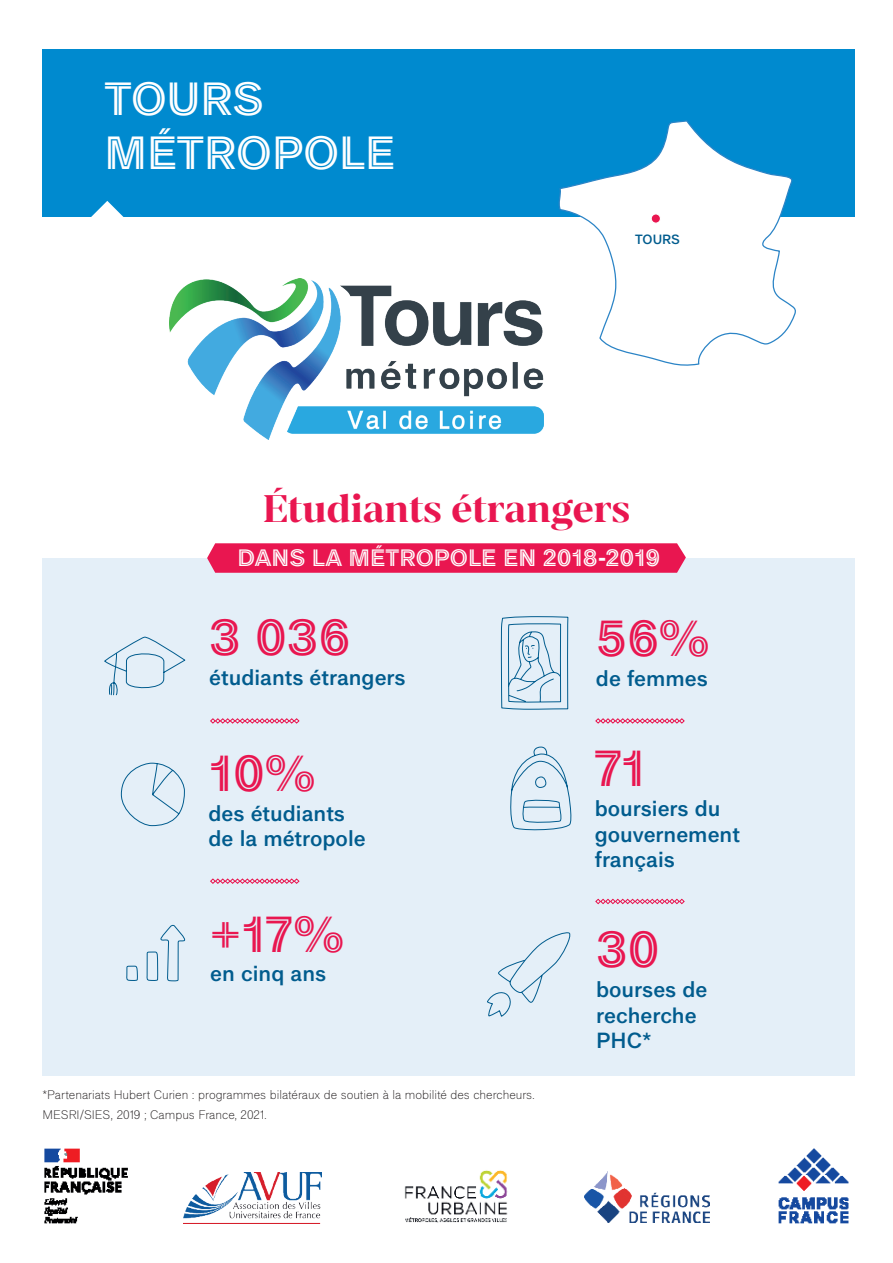
<style>
.page{position:relative;width:893px;height:1263px;background:#fff}
.page>*{position:absolute;margin:0;border:0;box-sizing:border-box;transform-origin:0 0}
.t1{font:48.75px "Campus France Inline Beta AA";color:#e91650}
.t2{font:44.85px/53.8px "Campus France Inline Beta AA";color:#fff}
.t3{font:700 37.05px "Campus France Serif BETAAA";letter-spacing:-.01em;color:#e91650}
.t4{font:22.8px "Campus France Inline Beta AA";color:#fff}
.t5{font:700 21.15px/25.3px "Campus France Sans Beta AA";color:#015c8e}
.t6{font:700 12.9px "Campus France Sans Beta AA";color:#015c8e}
.t7{font:300 12px/20.9px "Campus France Sans Beta AA";color:#231f20}
.s1{font-family:"Arial";font-weight:700}
</style>
<div class="page">
<div style="left:43px;top:49px;width:812px;height:167px;background:#008acf"></div>
<div style="left:43px;top:558px;width:812px;height:518px;background:#e4eff8"></div>
<svg style="left:104px;top:647px;width:21px;height:49px"></svg>
<svg style="left:210px;top:718px;width:90px;height:6px"></svg>
<svg style="left:595px;top:718px;width:90px;height:6px"></svg>
<svg style="left:595px;top:899px;width:90px;height:5px"></svg>
<svg style="left:487px;top:616px;width:85px;height:401px"></svg>
<svg style="left:60px;top:201px;width:95px;height:16px"></svg>
<svg style="left:207px;top:543px;width:479px;height:30px;background:#e91e56"></svg>
<svg style="left:557px;top:120px;width:242px;height:246px"></svg>
<div style="left:651px;top:214px;width:9px;height:9px;background:#e91650;border-radius:50%"></div>
<div style="left:651px;top:213px;width:10px;height:11px;border:1px solid #fff;border-radius:50%"></div>
<svg style="left:121px;top:778px;width:4px;height:30px"></svg>
<svg style="left:210px;top:878px;width:90px;height:6px"></svg>
<svg style="left:125px;top:636px;width:61px;height:588px"></svg>
<img style="left:169px;top:279px;width:375px;height:161px">
<img style="left:44px;top:1124px;width:116px;height:100px">
<img style="left:778px;top:1148px;width:71px;height:76px">
<img style="left:184px;top:1172px;width:137px;height:52px">
<img style="left:404px;top:1170px;width:104px;height:53px">
<img style="left:584px;top:1171px;width:125px;height:51px">
<h2 class="t2" style="left:104px;top:70px;width:292px">TOURS<br>MÉTROPOLE</h2>
<p class="t6" style="left:635px;top:230px;width:46px">TOURS</p>
<h3 class="t3" style="left:263px;top:482px;width:369px">Étudiants étrangers</h3>
<h3 class="t4" style="left:238px;top:540px;width:424px">DANS LA M ÉTROPOLE EN 2018<span class="s1">-</span>2019</h3>
<h1 class="t1" style="left:209px;top:599px;width:142px">3 036</h1>
<h3 class="t5" style="left:209px;top:664px;width:198px">étudiants étrangers</h3>
<h1 class="t1" style="left:209px;top:735px;width:109px">10%</h1>
<h3 class="t5" style="left:209px;top:800px;width:159px">des étudiants de la métropole</h3>
<h1 class="t1" style="left:210px;top:895px;width:135px">+17%</h1>
<h3 class="t5" style="left:210px;top:960px;width:117px">en cinq ans</h3>
<p class="t7" style="left:43px;top:1083px;width:494px">*Partenariats Hubert Curien : programmes bilatéraux de soutien à la mobilité des chercheurs.<br>MESRI/SIES, 2019 ; Campus France, 2021.</p>
<h1 class="t1" style="left:596px;top:600px;width:115px">56%</h1>
<h3 class="t5" style="left:596px;top:665px;width:114px">de femmes</h3>
<h1 class="t1" style="left:595px;top:730px;width:52px">71</h1>
<h3 class="t5" style="left:595px;top:795px;width:147px">boursiers du gouvernement français</h3>
<h1 class="t1" style="left:596px;top:911px;width:65px">30</h1>
<h3 class="t5" style="left:596px;top:976px;width:113px">bourses de recherche<br>PHC*</h3>
</div>
